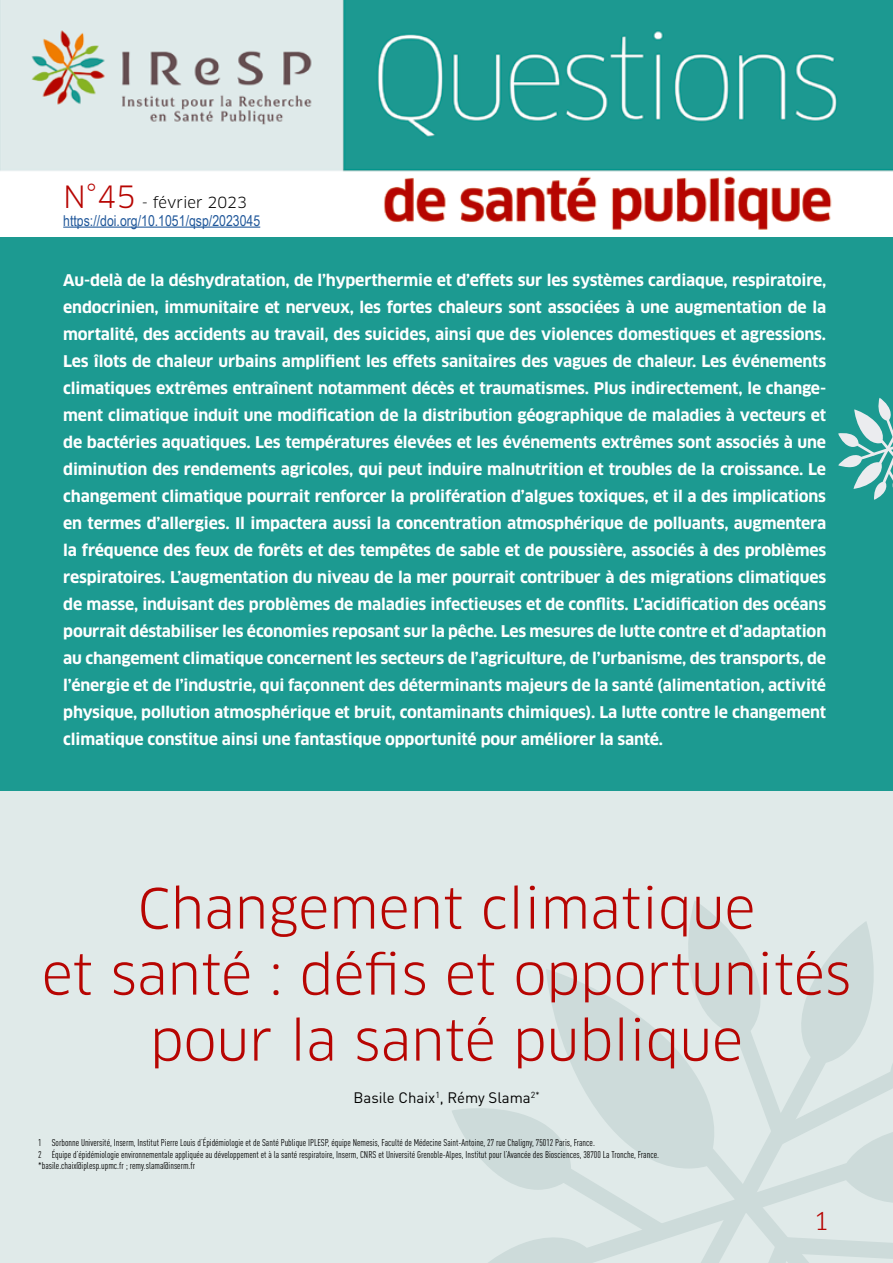
<style>
.page{position:relative;width:893px;height:1263px;background:#fff}
.page>*{position:absolute;margin:0;border:0;box-sizing:border-box;transform-origin:0 0}
.t1{font:54px/66px "Clan OT";color:#b70502;text-align:center}
.t2{font:24px "Clan OT";color:#b70502}
.t3{font:700 15.75px/27px "Clan OT";letter-spacing:-.01em;color:#fff;text-align:justify}
.t4{font:15px "Arial Narrow";color:#22599b}
.t5{font:15px "DIN Pro";color:#000}
.t6{font:15px "Clan OT";color:#000}
.t7{font:condensed 9.75px/11.7px "DIN Pro";color:#000}
.s1{font-size:30px;color:#b70502}
</style>
<div class="page">
<div style="left:0;top:237px;width:893px;height:1026px;background:#e0eae9"></div>
<img style="left:0;top:0;width:893px;height:230px">
<div style="left:0;top:237px;width:893px;height:553px;background:#1c9a91"></div>
<svg style="left:838px;top:398px;width:55px;height:102px"></svg>
<svg style="left:452px;top:901px;width:441px;height:362px"></svg>
<svg style="left:546px;top:921px;width:334px;height:291px"></svg>
<hr style="left:63px;top:227px;width:197px;height:1px;background:#22599b">
<p class="t6" style="left:63px;top:193px;width:185px"><span class="s1">N°45</span> - février 2023</p>
<p class="t4" style="left:63px;top:209px;width:198px">https://doi.org/10.1051/qsp/2023045</p>
<p class="t3" style="left:63px;top:267px;width:764px">Au-delà de la déshydratation, de l’hyperthermie et d’effets sur les systèmes cardiaque, respiratoire, endocrinien, immunitaire et nerveux, les fortes chaleurs sont associées à une augmentation de la mortalité, des accidents au travail, des suicides, ainsi que des violences domestiques et agressions.<br>Les îlots de chaleur urbains amplifient les effets sanitaires des vagues de chaleur. Les événements climatiques extrêmes entraînent notamment décès et traumatismes. Plus indirectement, le change&shy;ment climatique induit une modification de la distribution géographique de maladies à vecteurs et de bactéries aquatiques. Les températures élevées et les événements extrêmes sont associés à une diminution des rendements agricoles, qui peut induire malnutrition et troubles de la croissance. Le changement climatique pourrait renforcer la prolifération d’algues toxiques, et il a des implications en termes d’allergies. Il impactera aussi la concentration atmosphérique de polluants, augmentera la fréquence des feux de forêts et des tempêtes de sable et de poussière, associés à des problèmes respiratoires. L’augmentation du niveau de la mer pourrait contribuer à des migrations climatiques de masse, induisant des problèmes de maladies infectieuses et de conflits. L’acidification des océans pourrait déstabiliser les économies reposant sur la pêche. Les mesures de lutte contre et d’adaptation au changement climatique concernent les secteurs de l’agriculture, de l’urbanisme, des transports, de l’énergie et de l’industrie, qui façonnent des déterminants majeurs de la santé (alimentation, activité physique, pollution atmosphérique et bruit, contaminants chimiques). La lutte contre le changement climatique constitue ainsi une fantastique opportunité pour améliorer la santé.</p>
<h1 class="t1" style="left:42px;top:876px;width:811px">Changement climatique<br>et santé : défis et opportunités pour la santé publique</h1>
<p class="t5" style="left:353px;top:1086px;width:188px">Basile Chaix<sup>1</sup>, Rémy Slama<sup>2*</sup></p>
<p class="t7" style="left:38px;top:1137px;width:622px">1 Sorbonne Université, Inserm, Institut Pierre Louis d’Épidémiologie et de Santé Publique IPLESP, équipe Nemesis, Faculté de Médecine Saint-Antoine, 27 rue Chaligny, 75012 Paris, France.<br>2 Équipe d’épidémiologie environnementale appliquée au développement et à la santé respiratoire, Inserm, CNRS et Université Grenoble-Alpes, Institut pour l’Avancée des Biosciences, 38700 La Tronche, France. *basile.chaix@iplesp.upmc.fr ; remy.slama@inserm.fr</p>
<h2 class="t2" style="left:813px;top:1206px;width:17px">1</h2>
</div>
